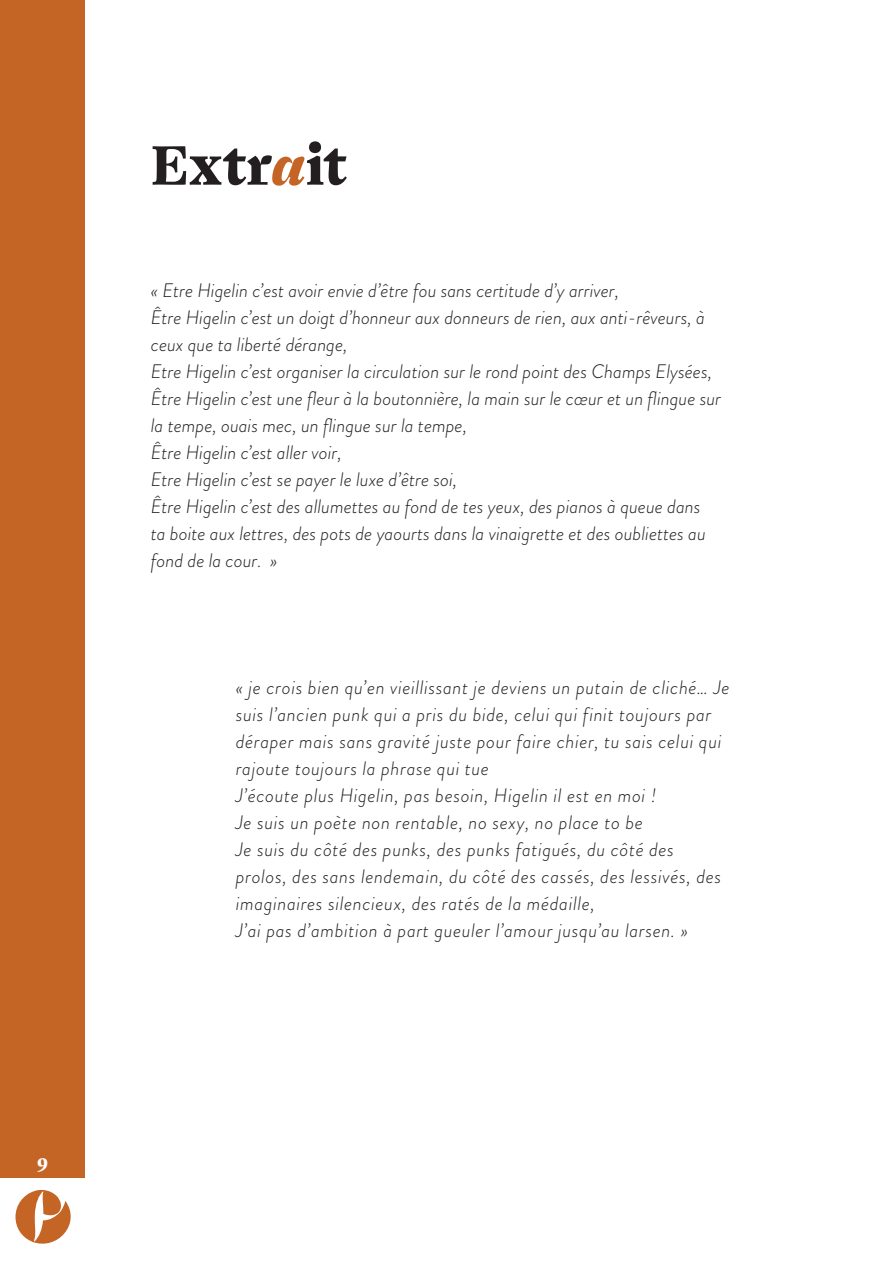
<style>
.page{position:relative;width:893px;height:1263px;background:#fff}
.page>*{position:absolute;margin:0;border:0;box-sizing:border-box;transform-origin:0 0}
.t1{font:800 55.5px "Ogg Text";color:#231f20}
.t2{font:italic 300 19.5px/27px "Brandon Grotesque";color:#231f20}
.t3{font:italic 300 19.5px/27px "Brandon Grotesque";letter-spacing:.03em;color:#231f20}
.t4{font:800 18px "Ogg Text";color:#fff}
.s1{font-style:italic;color:#c46526}
</style>
<div class="page">
<div style="left:0;top:0;width:85px;height:1178px;background:#c46526"></div>
<svg style="left:15px;top:1190px;width:56px;height:54px"></svg>
<p class="t4" style="left:37px;top:1151px;width:12px">9</p>
<h1 class="t1" style="left:151px;top:129px;width:196px">Extr<span class="s1">a</span>it</h1>
<p class="t2" style="left:151px;top:277px;width:572px">« Etre Higelin c’est avoir envie d’être fou sans certitude d’y arriver,<br>Être Higelin c’est un doigt d’honneur aux donneurs de rien, aux anti-rêveurs, à ceux que ta liberté dérange,<br>Etre Higelin c’est organiser la circulation sur le rond point des Champs Elysées, Être Higelin c’est une fleur à la boutonnière, la main sur le cœur et un flingue sur la tempe, ouais mec, un flingue sur la tempe,<br>Être Higelin c’est aller voir,<br>Etre Higelin c’est se payer le luxe d’être soi,<br>Être Higelin c’est des allumettes au fond de tes yeux, des pianos à queue dans<br>ta boite aux lettres, des pots de yaourts dans la vinaigrette et des oubliettes au fond de la cour. »</p>
<p class="t3" style="left:236px;top:674px;width:495px">« je crois bien qu’en vieillissant je deviens un putain de cliché… Je suis l’ancien punk qui a pris du bide, celui qui finit toujours par déraper mais sans gravité juste pour faire chier, tu sais celui qui rajoute toujours la phrase qui tue<br>J’écoute plus Higelin, pas besoin, Higelin il est en moi !<br>Je suis un poète non rentable, no sexy, no place to be<br>Je suis du côté des punks, des punks fatigués, du côté des prolos, des sans lendemain, du côté des cassés, des lessivés, des imaginaires silencieux, des ratés de la médaille,<br>J’ai pas d’ambition à part gueuler l’amour jusqu’au larsen. »</p>
</div>
